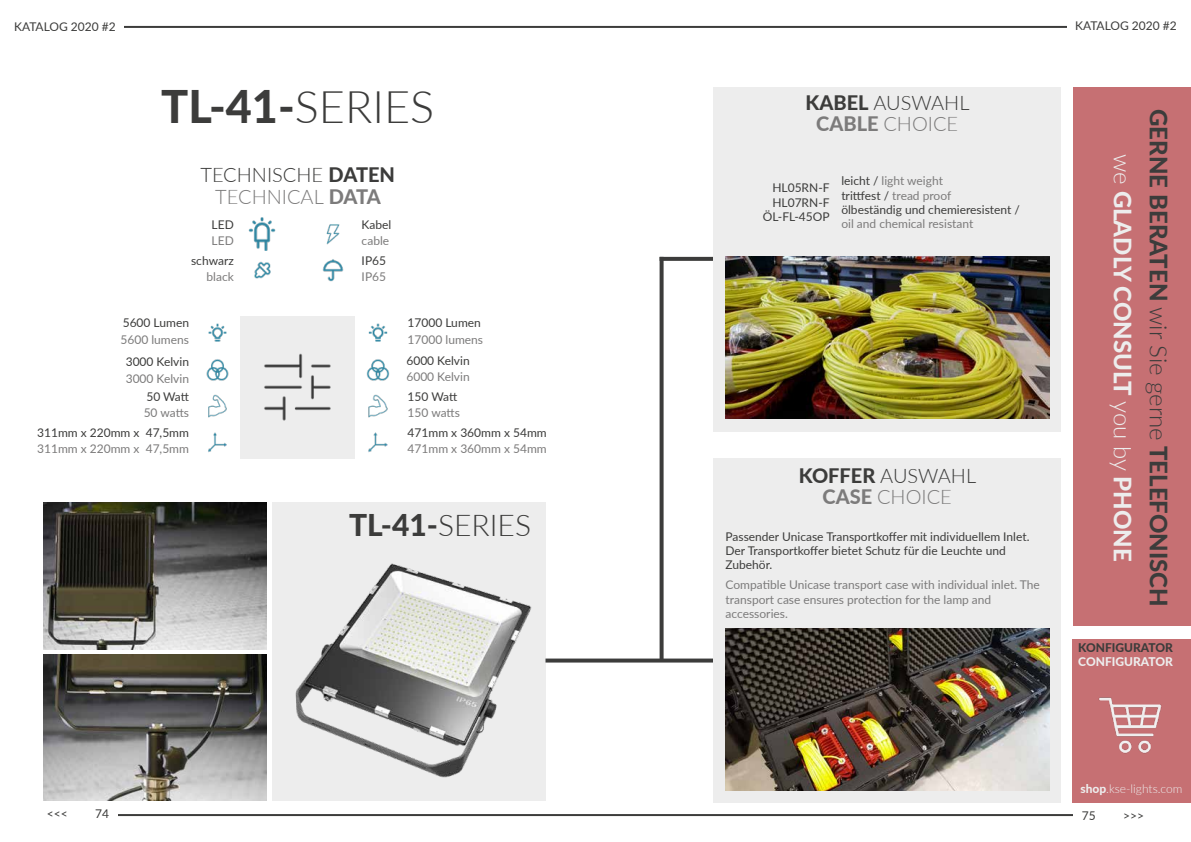
<style>
.page{position:relative;width:1191px;height:842px;background:#fff}
.page>*{position:absolute;margin:0;border:0;box-sizing:border-box;transform-origin:0 0}
.t1{font:800 45px "Lato";color:#3c3c3b}
.t2{font:800 30px "Lato";color:#3c3c3b}
.t3{font:800 24px/36px "Lato";color:#3c3c3b;text-align:center}
.t4{font:300 20px/21.5px "Lato";color:#3c3c3b;text-align:center}
.t5{font:12px/14.4px "Lato";color:#3c3c3b}
.t6{font:12px/14.4px "Lato";color:#7c7b7b}
.t7{font:300 12px "Lato";color:#ededed}
.t8{font:800 12px "Lato";color:#3c3c3b}
.t9{font:800 12px "Lato";color:#ededed}
.s1{font-weight:300}
.s2{font-weight:800}
.s3{color:#7c7b7b}
.s4{font-weight:800;color:#7c7b7b}
.s5{font-weight:300;color:#ededed}
.s6{color:#ededed}
</style>
<div class="page">
<hr style="left:118px;top:814px;width:955px;height:2px;background:#3c3c3b">
<hr style="left:124px;top:26px;width:943px;height:2px;background:#3c3c3b">
<div style="left:272px;top:502px;width:273px;height:299px;background:#ededed"></div>
<svg style="left:545px;top:658px;width:168px;height:4px"></svg>
<svg style="left:659px;top:261px;width:4px;height:399px;background:#585857"></svg>
<svg style="left:659px;top:257px;width:54px;height:4px"></svg>
<div style="left:713px;top:87px;width:348px;height:344px;background:#ededed"></div>
<div style="left:713px;top:458px;width:348px;height:344px;background:#ededed"></div>
<div style="left:1073px;top:87px;width:118px;height:539px;background:#c67073"></div>
<img style="left:725px;top:257px;width:324px;height:162px">
<img style="left:725px;top:628px;width:324px;height:162px">
<img style="left:208px;top:323px;width:19px;height:19px">
<img style="left:322px;top:259px;width:22px;height:23px">
<img style="left:326px;top:224px;width:14px;height:21px">
<img style="left:366px;top:359px;width:24px;height:22px">
<img style="left:208px;top:432px;width:19px;height:20px">
<img style="left:208px;top:394px;width:19px;height:24px">
<img style="left:248px;top:218px;width:28px;height:33px">
<img style="left:254px;top:261px;width:17px;height:18px">
<img style="left:368px;top:323px;width:20px;height:19px">
<img style="left:368px;top:432px;width:20px;height:20px">
<img style="left:368px;top:394px;width:20px;height:24px">
<img style="left:206px;top:359px;width:23px;height:22px">
<div style="left:240px;top:316px;width:115px;height:143px;background:#ededed"></div>
<img style="left:264px;top:353px;width:67px;height:68px">
<div style="left:1072px;top:639px;width:119px;height:163px;background:#c67073"></div>
<img style="left:1098px;top:697px;width:64px;height:57px">
<img style="left:43px;top:655px;width:223px;height:146px">
<img style="left:43px;top:502px;width:223px;height:147px">
<img style="left:295px;top:563px;width:237px;height:215px">
<p class="t5" style="left:14px;top:19px;width:103px">KATALOG 2020 #2</p>
<p class="t5" style="left:1075px;top:18px;width:103px">KATALOG 2020 #2</p>
<h1 class="t1" style="left:161px;top:73px;width:274px">TL-41-<span class="s1">SERIES</span></h1>
<h3 class="t4" style="left:200px;top:164px;width:196px">TECHNISCHE <span class="s2">DATEN<br></span><span class="s3">TECHNICAL</span> <span class="s4">DATA</span></h3>
<p class="t5" style="left:212px;top:217px;width:24px">LED</p>
<p class="t5" style="left:362px;top:217px;width:31px">Kabel</p>
<p class="t6" style="left:212px;top:233px;width:24px">LED</p>
<p class="t6" style="left:362px;top:233px;width:29px">cable</p>
<p class="t5" style="left:191px;top:253px;width:44px">schwarz</p>
<p class="t5" style="left:362px;top:253px;width:26px">IP65</p>
<p class="t6" style="left:206px;top:269px;width:29px">black</p>
<p class="t6" style="left:362px;top:269px;width:26px">IP65</p>
<p class="t5" style="left:123px;top:315px;width:68px">5600 Lumen</p>
<p class="t5" style="left:407px;top:315px;width:75px">17000 Lumen</p>
<p class="t6" style="left:120px;top:332px;width:70px">5600 lumens</p>
<p class="t6" style="left:407px;top:332px;width:77px">17000 lumens</p>
<p class="t5" style="left:126px;top:354px;width:65px">3000 Kelvin</p>
<p class="t5" style="left:406px;top:353px;width:65px">6000 Kelvin</p>
<p class="t6" style="left:126px;top:371px;width:65px">3000 Kelvin</p>
<p class="t6" style="left:406px;top:369px;width:65px">6000 Kelvin</p>
<p class="t5" style="left:146px;top:389px;width:44px">50 Watt</p>
<p class="t5" style="left:407px;top:389px;width:51px">150 Watt</p>
<p class="t6" style="left:144px;top:405px;width:47px">50 watts</p>
<p class="t6" style="left:407px;top:405px;width:54px">150 watts</p>
<p class="t5" style="left:37px;top:425px;width:153px">311mm x 220mm x 47,5mm</p>
<p class="t5" style="left:407px;top:425px;width:141px">471mm x 360mm x 54mm</p>
<p class="t6" style="left:37px;top:441px;width:153px">311mm x 220mm x 47,5mm</p>
<p class="t6" style="left:407px;top:441px;width:141px">471mm x 360mm x 54mm</p>
<h2 class="t2" style="left:349px;top:502px;width:183px">TL-41-<span class="s1">SERIES</span></h2>
<h3 class="t4" style="left:805px;top:91px;width:165px"><span class="s2">KABEL</span> AUSWAHL<br><span class="s4">CABLE</span> <span class="s3">CHOICE</span></h3>
<p class="t5" style="left:763px;top:180px;width:68px;text-align:right">HL05RN-F<br>HL07RN-F<br>ÖL-FL-45OP</p>
<p class="t5" style="left:841px;top:173px;width:180px">leicht / <span class="s3">light weight<br></span>trittfest / <span class="s3">tread proof<br></span>ölbeständig und chemieresistent /</p>
<p class="t6" style="left:841px;top:216px;width:134px">oil and chemical resistant</p>
<h3 class="t4" style="left:799px;top:464px;width:179px"><span class="s2">KOFFER</span> AUSWAHL<br><span class="s4">CASE</span> <span class="s3">CHOICE</span></h3>
<p class="t5" style="left:725px;top:529px;width:305px">Passender Unicase Transportkoffer mit individuellem Inlet.<br>Der Transportkoffer bietet Schutz für die Leuchte und<br>Zubehör.</p>
<p class="t6" style="left:725px;top:577px;width:316px">Compatible Unicase transport case with individual inlet. The transport case ensures protection for the lamp and accessories.</p>
<h3 class="t3" style="left:1177px;top:109px;width:499px;rotate:90deg">GERNE BERATEN <span class="s1">wir Sie gerne</span> TELEFONISCH <span class="s5">we</span> <span class="s6">GLADLY CONSULT</span> <span class="s5">you by</span> <span class="s6">PHONE</span></h3>
<p class="t8" style="left:1078px;top:638px;width:96px">KONFIGURATOR</p>
<p class="t9" style="left:1078px;top:653px;width:96px">CONFIGURATOR</p>
<p class="t7" style="left:1080px;top:780px;width:104px"><span class="s2">shop</span>.kse-lights.com</p>
<p class="t5" style="left:47px;top:806px;width:22px">&lt;&lt;&lt;</p>
<p class="t5" style="left:95px;top:806px;width:15px">74</p>
<p class="t5" style="left:1081px;top:808px;width:15px">75</p>
<p class="t5" style="left:1123px;top:808px;width:22px">&gt;&gt;&gt;</p>
</div>
